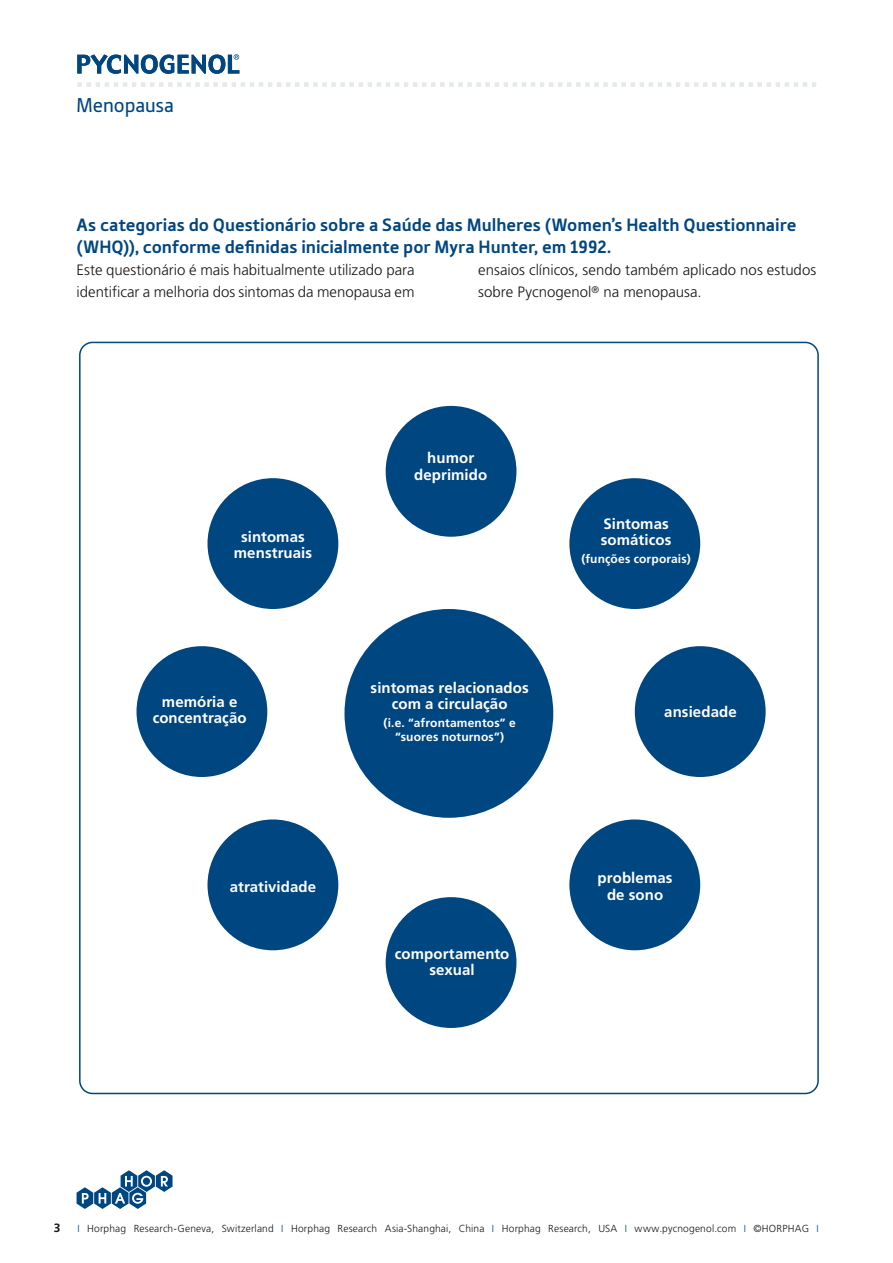
<style>
.page{position:relative;width:893px;height:1263px;background:#fff}
.page>*{position:absolute;margin:0;border:0;box-sizing:border-box;transform-origin:0 0}
.t1{font:21px "Tabula ITC";color:#004681}
.Titel_1_Kopie{font:700 18.75px/22.5px "Tabula ITC";color:#004681}
.Lauftext{font:300 15px/22px "Frutiger LT Std";color:#181716}
.Bubbel-Titel{font:700 15px/16.5px "Frutiger LT Std";letter-spacing:.005em;color:#fff;text-align:center}
.Bubbel-Underline{font:700 12px/13.5px "Frutiger LT Std";letter-spacing:.015em;color:#fff;text-align:center}
.t2{font:700 12px "Frutiger LT Std";color:#181716}
.t3{font:300 10.2px "Frutiger LT Std";letter-spacing:.015em;color:#181716}
.s1{color:#004681}
</style>
<div class="page">
<svg style="left:77px;top:82px;width:739px;height:5px"></svg>
<svg style="left:77px;top:1170px;width:96px;height:39px"></svg>
<svg style="left:77px;top:54px;width:162px;height:20px"></svg>
<div style="left:344px;top:609px;width:209px;height:209px;background:#004681;border-radius:50%"></div>
<div style="left:386px;top:406px;width:130px;height:131px;background:#004681;border-radius:50%"></div>
<div style="left:386px;top:897px;width:130px;height:131px;background:#004681;border-radius:50%"></div>
<div style="left:635px;top:646px;width:131px;height:131px;background:#004681;border-radius:50%"></div>
<div style="left:136px;top:646px;width:131px;height:131px;background:#004681;border-radius:50%"></div>
<div style="left:207px;top:478px;width:131px;height:131px;background:#004681;border-radius:50%"></div>
<div style="left:207px;top:819px;width:131px;height:131px;background:#004681;border-radius:50%"></div>
<div style="left:569px;top:478px;width:131px;height:131px;background:#004681;border-radius:50%"></div>
<div style="left:569px;top:819px;width:131px;height:131px;background:#004681;border-radius:50%"></div>
<h1 class="t1" style="left:77px;top:93px;width:99px">Menopausa</h1>
<p class="Titel_1_Kopie" style="left:77px;top:213px;width:721px">As categorias do Questionário sobre a Saúde das Mulheres (Women’s Health Questionnaire (WHQ)), conforme definidas inicialmente por Myra Hunter, em 1992.</p>
<p class="Lauftext" style="left:77px;top:259px;width:339px">Este questionário é mais habitualmente utilizado para identificar a melhoria dos sintomas da menopausa em</p>
<p class="Lauftext" style="left:478px;top:259px;width:339px">ensaios clínicos, sendo também aplicado nos estudos sobre Pycnogenol<sup>®</sup> na menopausa.</p>
<p class="Bubbel-Titel" style="left:241px;top:528px;width:65px">sintomas</p>
<p class="Bubbel-Titel" style="left:234px;top:545px;width:80px">menstruais</p>
<p class="Bubbel-Titel" style="left:162px;top:693px;width:77px">memória e</p>
<p class="Bubbel-Titel" style="left:153px;top:710px;width:95px">concentração</p>
<p class="Bubbel-Titel" style="left:230px;top:879px;width:88px">atratividade</p>
<p class="Bubbel-Titel" style="left:427px;top:450px;width:48px">humor</p>
<p class="Bubbel-Titel" style="left:414px;top:467px;width:75px">deprimido</p>
<p class="Bubbel-Titel" style="left:371px;top:679px;width:160px">sintomas relacionados com a circulação</p>
<p class="Bubbel-Underline" style="left:384px;top:716px;width:134px">(i.e. “afrontamentos” e “suores noturnos”)</p>
<p class="Bubbel-Titel" style="left:395px;top:945px;width:116px">comportamento sexual</p>
<p class="Bubbel-Titel" style="left:603px;top:515px;width:67px">Sintomas</p>
<p class="Bubbel-Titel" style="left:601px;top:532px;width:72px">somáticos</p>
<p class="Bubbel-Underline" style="left:582px;top:552px;width:111px">(funções corporais)</p>
<p class="Bubbel-Titel" style="left:664px;top:704px;width:74px">ansiedade</p>
<p class="Bubbel-Titel" style="left:598px;top:870px;width:77px">problemas</p>
<p class="Bubbel-Titel" style="left:607px;top:886px;width:58px">de sono</p>
<p class="t2" style="left:54px;top:1221px;width:8px">3</p>
<p class="t3" style="left:77px;top:1222px;width:743px"><span class="s1">I</span> Horphag Research-Geneva, Switzerland <span class="s1">I</span> Horphag Research Asia-Shanghai, China <span class="s1">I</span> Horphag Research, USA <span class="s1">I</span> www.pycnogenol.com <span class="s1">I</span> ©HORPHAG <span class="s1">I</span></p>
</div>
